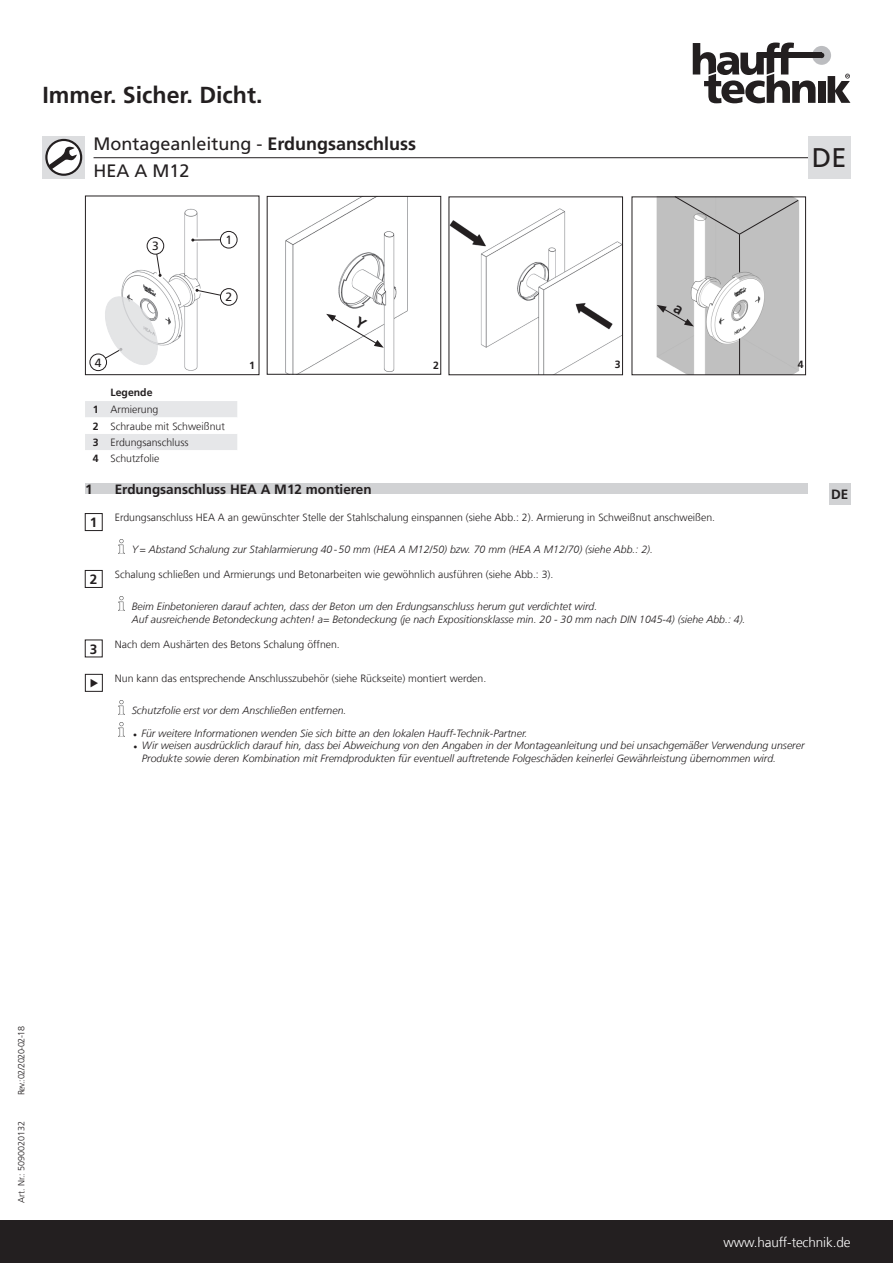
<style>
.page{position:relative;width:893px;height:1263px;background:#fff}
.page>*{position:absolute;margin:0;border:0;box-sizing:border-box;transform-origin:0 0}
.t1{font:27px "Frutigerfor Hauff";color:#231f20}
.t2{font:700 23.25px "Frutigerfor Hauff";color:#231f20}
.t3{font:18px "Frutigerfor Hauff";color:#231f20}
.Überschriften{font:700 13.5px "Frutigerfor Hauff";color:#231f20}
.t4{font:300 13.5px "Frutigerfor Hauff";letter-spacing:-.01em;color:#fff}
.Absatzformat_1{font:12px "Frutigerfor Hauff";color:#231f20}
.t5{font:italic 300 10.5px/12.6px "Frutigerfor Hauff";color:#231f20}
.Überschriften_zweite{font:300 10.5px "Frutigerfor Hauff";color:#231f20}
.Absatzformat_1-2{font:700 10.5px "Frutigerfor Hauff";color:#231f20}
.t6{font:300 9px "Frutigerfor Hauff";color:#231f20}
.t7{font:300 9px "Frutigerfor Hauff";letter-spacing:-.05em;color:#231f20}
.s1{font-weight:700}
.s2{font-family:"Comic Sans MS";font-weight:700;font-style:normal}
</style>
<div class="page">
<svg style="left:693px;top:43px;width:157px;height:60px"></svg>
<div style="left:757px;top:53px;width:65px;height:5px;background:#231f20"></div>
<div style="left:0;top:1220px;width:893px;height:43px;background:#231f20"></div>
<hr style="left:94px;top:157px;width:743px;height:1px;background:#231f20">
<div style="left:43px;top:136px;width:42px;height:43px;background:#dcdddf"></div>
<svg style="left:46px;top:140px;width:35px;height:35px"></svg>
<div style="left:45px;top:139px;width:37px;height:37px;border:2px solid #231f20;border-radius:50%"></div>
<svg style="left:48px;top:146px;width:29px;height:24px"></svg>
<div style="left:808px;top:136px;width:42px;height:43px;background:#dcdddf"></div>
<svg style="left:85px;top:401px;width:152px;height:49px"></svg>
<img style="left:285px;top:198px;width:123px;height:175px">
<div style="left:267px;top:196px;width:174px;height:179px;border:1px solid #231f20"></div>
<img style="left:451px;top:208px;width:170px;height:165px">
<div style="left:85px;top:484px;width:723px;height:10px;background:#d1d2d4"></div>
<div style="left:829px;top:484px;width:21px;height:21px;background:#d1d2d4"></div>
<img style="left:89px;top:208px;width:149px;height:164px">
<div style="left:85px;top:196px;width:174px;height:179px;border:1px solid #231f20"></div>
<img style="left:656px;top:198px;width:143px;height:175px">
<div style="left:632px;top:196px;width:174px;height:179px;border:1px solid #231f20"></div>
<svg style="left:674px;top:196px;width:125px;height:39px;background:#b9b9b9"></svg>
<hr style="left:739px;top:234px;width:1px;height:38px;background:#231f20">
<hr style="left:739px;top:339px;width:1px;height:36px;background:#231f20">
<div style="left:85px;top:513px;width:17px;height:18px;border:1px solid #231f20"></div>
<div style="left:85px;top:570px;width:17px;height:18px;border:1px solid #231f20"></div>
<img style="left:118px;top:596px;width:7px;height:14px">
<img style="left:118px;top:722px;width:7px;height:14px">
<div style="left:85px;top:674px;width:18px;height:17px;border:1px solid #231f20"></div>
<img style="left:118px;top:539px;width:7px;height:14px">
<img style="left:118px;top:700px;width:7px;height:14px">
<svg style="left:193px;top:287px;width:38px;height:12px"></svg>
<svg style="left:196px;top:289px;width:28px;height:9px"></svg>
<div style="left:220px;top:289px;width:17px;height:16px;background:#fff;border-radius:50%"></div>
<div style="left:220px;top:288px;width:17px;height:17px;border:1px solid #231f20;border-radius:50%"></div>
<svg style="left:189px;top:236px;width:32px;height:8px"></svg>
<hr style="left:193px;top:239px;width:36px;height:1px;background:#231f20">
<div style="left:220px;top:231px;width:17px;height:17px;background:#fff;border-radius:50%"></div>
<div style="left:220px;top:231px;width:17px;height:17px;border:1px solid #231f20;border-radius:50%"></div>
<div style="left:153px;top:244px;width:11px;height:35px;background:#fff"></div>
<svg style="left:155px;top:252px;width:7px;height:25px"></svg>
<div style="left:147px;top:238px;width:17px;height:16px;background:#fff;border-radius:50%"></div>
<div style="left:147px;top:237px;width:17px;height:17px;border:1px solid #231f20;border-radius:50%"></div>
<div style="left:96px;top:346px;width:29px;height:19px;background:#fff"></div>
<div style="left:90px;top:354px;width:17px;height:17px;background:#fff;border-radius:50%"></div>
<div style="left:90px;top:354px;width:17px;height:17px;border:1px solid #231f20;border-radius:50%"></div>
<svg style="left:97px;top:293px;width:63px;height:76px"></svg>
<svg style="left:326px;top:314px;width:58px;height:34px"></svg>
<svg style="left:657px;top:304px;width:37px;height:22px"></svg>
<h2 class="t2" style="left:43px;top:80px;width:222px">Immer. Sicher. Dicht.</h2>
<p class="t3" style="left:94px;top:132px;width:324px">Montageanleitung - <span class="s1">Erdungsanschluss</span></p>
<p class="t3" style="left:94px;top:159px;width:98px">HEA A M12</p>
<p class="t1" style="left:812px;top:142px;width:36px">DE</p>
<p class="Absatzformat_1" style="left:152px;top:239px;width:8px">3</p>
<p class="Absatzformat_1" style="left:225px;top:233px;width:8px">1</p>
<p class="Absatzformat_1" style="left:225px;top:290px;width:8px">2</p>
<p class="Absatzformat_1" style="left:95px;top:355px;width:8px">4</p>
<p class="Absatzformat_1-2" style="left:111px;top:386px;width:44px">Legende</p>
<p class="Absatzformat_1-2" style="left:93px;top:403px;width:7px">1</p>
<p class="Überschriften_zweite" style="left:111px;top:403px;width:49px">Armierung</p>
<p class="Absatzformat_1-2" style="left:93px;top:419px;width:7px">2</p>
<p class="Überschriften_zweite" style="left:111px;top:419px;width:116px">Schraube mit Schweißnut</p>
<p class="Absatzformat_1-2" style="left:93px;top:436px;width:7px">3</p>
<p class="Überschriften_zweite" style="left:111px;top:436px;width:80px">Erdungsanschluss</p>
<p class="Absatzformat_1-2" style="left:93px;top:452px;width:7px">4</p>
<p class="Überschriften_zweite" style="left:111px;top:452px;width:50px">Schutzfolie</p>
<p class="Absatzformat_1-2" style="left:433px;top:359px;width:7px">2</p>
<p class="Absatzformat_1-2" style="left:615px;top:358px;width:7px">3</p>
<p class="Absatzformat_1-2" style="left:249px;top:359px;width:7px">1</p>
<p class="Absatzformat_1-2" style="left:798px;top:358px;width:7px">4</p>
<p class="Überschriften" style="left:85px;top:481px;width:9px">1</p>
<p class="Überschriften" style="left:115px;top:481px;width:258px">Erdungsanschluss HEA A M12 montieren</p>
<p class="Überschriften" style="left:831px;top:486px;width:19px">DE</p>
<p class="Überschriften" style="left:90px;top:514px;width:9px">1</p>
<p class="Überschriften_zweite" style="left:115px;top:511px;width:602px">Erdungsanschluss HEA A an gewünschter Stelle der Stahlschalung einspannen (siehe Abb.: 2). Armierung in Schweißnut anschweißen.</p>
<p class="t5" style="left:132px;top:543px;width:523px">Y= Abstand Schalung zur Stahlarmierung 40-50 mm (HEA A M12/50) bzw. 70 mm (HEA A M12/70) (siehe Abb.: 2).</p>
<p class="Überschriften" style="left:90px;top:571px;width:9px">2</p>
<p class="Überschriften_zweite" style="left:115px;top:568px;width:440px">Schalung schließen und Armierungs und Betonarbeiten wie gewöhnlich ausführen (siehe Abb.: 3).</p>
<p class="t5" style="left:132px;top:600px;width:615px">Beim Einbetonieren darauf achten, dass der Beton um den Erdungsanschluss herum gut verdichtet wird.<br>Auf ausreichende Betondeckung achten! a= Betondeckung (je nach Expositionsklasse min. 20 - 30 mm nach DIN 1045-4) (siehe Abb.: 4).</p>
<p class="Überschriften" style="left:90px;top:640px;width:9px">3</p>
<p class="Überschriften_zweite" style="left:115px;top:637px;width:227px">Nach dem Aushärten des Betons Schalung öffnen.</p>
<p class="Überschriften_zweite" style="left:115px;top:672px;width:373px">Nun kann das entsprechende Anschlusszubehör (siehe Rückseite) montiert werden.</p>
<p class="t5" style="left:132px;top:704px;width:216px">Schutzfolie erst vor dem Anschließen entfernen.</p>
<p class="t5" style="left:132px;top:726px;width:397px"><span class="s2">●</span> Für weitere Informationen wenden Sie sich bitte an den lokalen Hauff-Technik-Partner.</p>
<p class="t5" style="left:142px;top:739px;width:664px;text-indent:-10px"><span class="s2">●</span> Wir weisen ausdrücklich darauf hin, dass bei Abweichung von den Angaben in der Montageanleitung und bei unsachgemäßer Verwendung unserer<br>Produkte sowie deren Kombination mit Fremdprodukten für eventuell auftretende Folgeschäden keinerlei Gewährleistung übernommen wird.</p>
<p class="t7" style="left:16px;top:1095px;width:71px;rotate:-90deg">Rev.: 02/2020-02-18</p>
<p class="t6" style="left:16px;top:1203px;width:84px;rotate:-90deg">Art. Nr.: 5090020132</p>
<p class="t4" style="left:723px;top:1234px;width:128px">www.hauff-technik.de</p>
</div>
